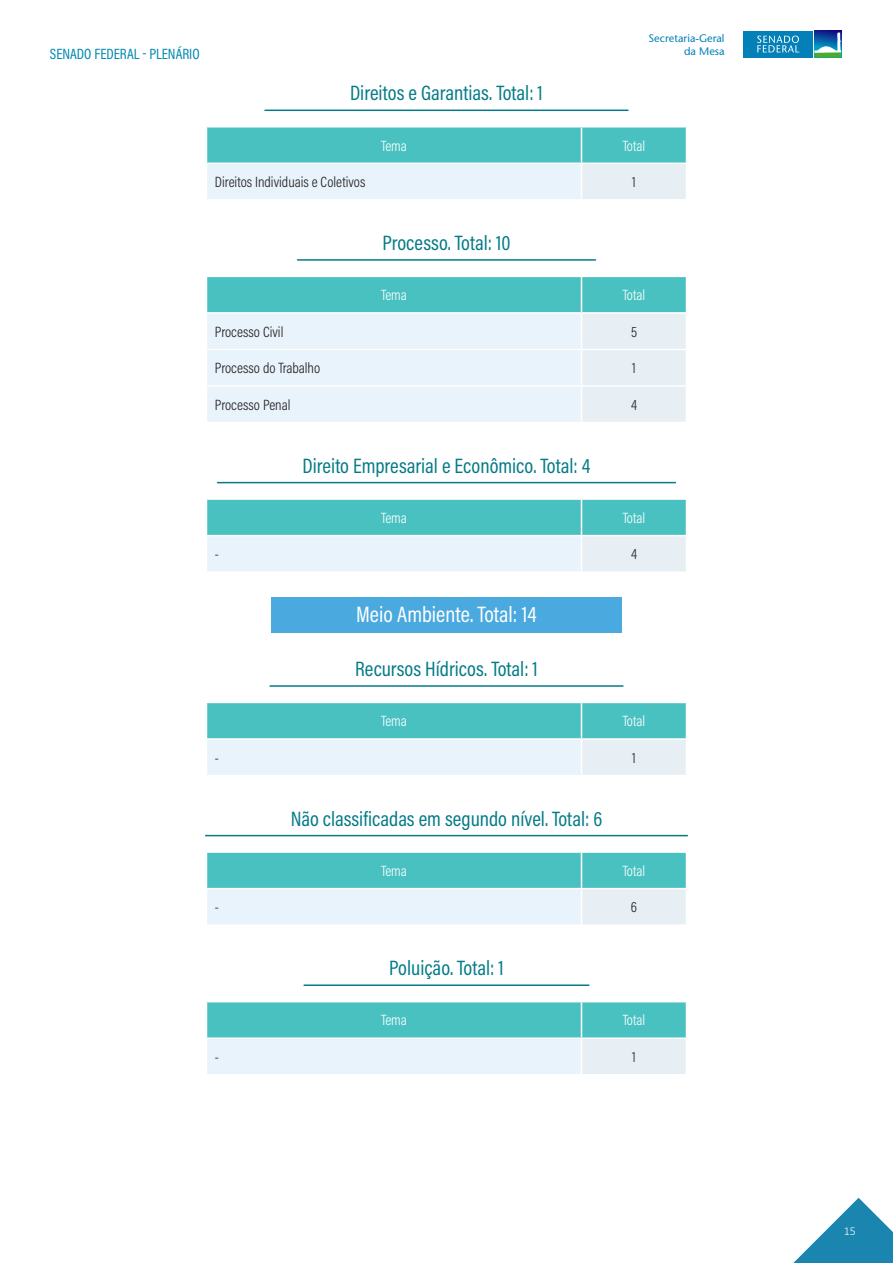
<style>
.page{position:relative;width:893px;height:1263px;background:#fff}
.page>*{position:absolute;margin:0;border:0;box-sizing:border-box;transform-origin:0 0}
.t1{font:22.5px "Acumin Pro Cond";color:#fff}
.t2{font:21px "Acumin Pro Cond";color:#047b87}
.t3{font:300 15px "Acumin Pro Cond";color:#231f20}
.t4{font:300 15px "Acumin Pro Cond";color:#fff}
.t5{font:15px "Acumin Pro Cond";color:#0088b0}
.t6{font:300 12px "Calibri";color:#fff}
.t7{font:500 10.95px/13px "Stone Sans Std";color:#0380b7;text-align:right}
</style>
<div class="page">
<svg style="left:793px;top:1198px;width:100px;height:65px"></svg>
<hr style="left:265px;top:110px;width:363px;height:1px;background:#047b87">
<hr style="left:297px;top:259px;width:298px;height:2px;background:#047b87">
<hr style="left:218px;top:482px;width:457px;height:1px;background:#047b87">
<div style="left:271px;top:597px;width:351px;height:36px;background:#4aa9df"></div>
<hr style="left:270px;top:685px;width:353px;height:2px;background:#047b87">
<hr style="left:206px;top:835px;width:481px;height:1px;background:#047b87">
<hr style="left:304px;top:984px;width:285px;height:2px;background:#047b87">
<div style="left:207px;top:127px;width:479px;height:36px;background:#49c1c1"></div>
<div style="left:206px;top:163px;width:375px;height:37px;background:#e8f3fb"></div>
<div style="left:581px;top:163px;width:105px;height:37px;background:#e8eff4"></div>
<hr style="left:581px;top:127px;width:1px;height:36px;background:#fff">
<hr style="left:206px;top:163px;width:375px;height:1px;background:#fff">
<hr style="left:206px;top:164px;width:1px;height:35px;background:#fff">
<hr style="left:581px;top:163px;width:106px;height:1px;background:#fff">
<hr style="left:581px;top:164px;width:1px;height:35px;background:#fff">
<hr style="left:206px;top:199px;width:375px;height:2px;background:#fff">
<hr style="left:581px;top:199px;width:106px;height:2px;background:#fff">
<svg style="left:207px;top:277px;width:479px;height:145px;background:#c0e5eb"></svg>
<hr style="left:581px;top:277px;width:1px;height:35px;background:#fff">
<hr style="left:206px;top:312px;width:375px;height:2px;background:#fff">
<hr style="left:581px;top:312px;width:106px;height:2px;background:#fff">
<hr style="left:581px;top:314px;width:1px;height:35px;background:#fff">
<hr style="left:206px;top:349px;width:375px;height:1px;background:#fff">
<hr style="left:581px;top:349px;width:106px;height:1px;background:#fff">
<hr style="left:581px;top:350px;width:1px;height:35px;background:#fff">
<hr style="left:206px;top:385px;width:375px;height:2px;background:#fff">
<hr style="left:581px;top:385px;width:106px;height:2px;background:#fff">
<hr style="left:581px;top:387px;width:1px;height:35px;background:#fff">
<div style="left:207px;top:500px;width:479px;height:35px;background:#49c1c1"></div>
<div style="left:206px;top:536px;width:375px;height:36px;background:#e8f3fb"></div>
<div style="left:581px;top:536px;width:105px;height:36px;background:#e8eff4"></div>
<hr style="left:581px;top:500px;width:1px;height:35px;background:#fff">
<hr style="left:206px;top:536px;width:1px;height:35px;background:#fff">
<hr style="left:581px;top:536px;width:1px;height:35px;background:#fff">
<hr style="left:206px;top:571px;width:375px;height:2px;background:#fff">
<hr style="left:581px;top:571px;width:106px;height:2px;background:#fff">
<div style="left:207px;top:703px;width:479px;height:35px;background:#49c1c1"></div>
<div style="left:206px;top:739px;width:375px;height:36px;background:#e8f3fb"></div>
<div style="left:581px;top:739px;width:105px;height:36px;background:#e8eff4"></div>
<hr style="left:581px;top:703px;width:1px;height:35px;background:#fff">
<hr style="left:206px;top:738px;width:375px;height:2px;background:#fff">
<hr style="left:206px;top:740px;width:1px;height:35px;background:#fff">
<hr style="left:581px;top:738px;width:106px;height:2px;background:#fff">
<hr style="left:581px;top:740px;width:1px;height:35px;background:#fff">
<div style="left:207px;top:853px;width:479px;height:35px;background:#49c1c1"></div>
<div style="left:206px;top:888px;width:375px;height:37px;background:#e8f3fb"></div>
<div style="left:581px;top:888px;width:105px;height:37px;background:#e8eff4"></div>
<hr style="left:581px;top:853px;width:1px;height:35px;background:#fff">
<hr style="left:206px;top:888px;width:375px;height:1px;background:#fff">
<hr style="left:206px;top:889px;width:1px;height:35px;background:#fff">
<hr style="left:581px;top:888px;width:106px;height:1px;background:#fff">
<hr style="left:581px;top:889px;width:1px;height:35px;background:#fff">
<hr style="left:206px;top:924px;width:375px;height:2px;background:#fff">
<hr style="left:581px;top:924px;width:106px;height:2px;background:#fff">
<div style="left:207px;top:1002px;width:479px;height:35px;background:#49c1c1"></div>
<div style="left:206px;top:1038px;width:375px;height:37px;background:#e8f3fb"></div>
<div style="left:581px;top:1038px;width:105px;height:37px;background:#e8eff4"></div>
<hr style="left:581px;top:1002px;width:1px;height:35px;background:#fff">
<hr style="left:206px;top:1037px;width:375px;height:2px;background:#fff">
<hr style="left:206px;top:1039px;width:1px;height:35px;background:#fff">
<hr style="left:581px;top:1037px;width:106px;height:2px;background:#fff">
<hr style="left:581px;top:1039px;width:1px;height:35px;background:#fff">
<hr style="left:206px;top:1074px;width:375px;height:1px;background:#fff">
<hr style="left:581px;top:1074px;width:106px;height:1px;background:#fff">
<img style="left:814px;top:31px;width:27px;height:2px">
<div style="left:814px;top:52px;width:27px;height:5px;background:#4dac26"></div>
<svg style="left:814px;top:33px;width:27px;height:20px"></svg>
<div style="left:743px;top:31px;width:70px;height:26px;background:#0380b7"></div>
<svg style="left:757px;top:36px;width:42px;height:17px"></svg>
<p class="t5" style="left:50px;top:44px;width:151px">SENADO FEDERAL - PLENÁRIO</p>
<p class="t7" style="left:649px;top:32px;width:77px">Secretaria-Geral da Mesa</p>
<p class="t2" style="left:350px;top:80px;width:194px">Direitos e Garantias. Total: 1</p>
<p class="t4" style="left:381px;top:136px;width:27px">Tema</p>
<p class="t4" style="left:623px;top:136px;width:24px">Total</p>
<p class="t3" style="left:215px;top:172px;width:152px">Direitos Individuais e Coletivos</p>
<p class="t3" style="left:632px;top:172px;width:5px">1</p>
<p class="t2" style="left:382px;top:229px;width:129px">Processo. Total: 10</p>
<p class="t4" style="left:381px;top:285px;width:27px">Tema</p>
<p class="t4" style="left:623px;top:285px;width:24px">Total</p>
<p class="t3" style="left:215px;top:322px;width:70px">Processo Civil</p>
<p class="t3" style="left:631px;top:322px;width:8px">5</p>
<p class="t3" style="left:215px;top:358px;width:107px">Processo do Trabalho</p>
<p class="t3" style="left:632px;top:358px;width:5px">1</p>
<p class="t3" style="left:215px;top:395px;width:77px">Processo Penal</p>
<p class="t3" style="left:631px;top:395px;width:7px">4</p>
<p class="t2" style="left:303px;top:452px;width:289px">Direito Empresarial e Econômico. Total: 4</p>
<p class="t4" style="left:381px;top:508px;width:27px">Tema</p>
<p class="t4" style="left:623px;top:508px;width:24px">Total</p>
<p class="t3" style="left:215px;top:545px;width:6px">-</p>
<p class="t3" style="left:631px;top:545px;width:7px">4</p>
<p class="t1" style="left:356px;top:600px;width:182px">Meio Ambiente. Total: 14</p>
<p class="t2" style="left:355px;top:655px;width:184px">Recursos Hídricos. Total: 1</p>
<p class="t4" style="left:381px;top:711px;width:27px">Tema</p>
<p class="t4" style="left:623px;top:711px;width:24px">Total</p>
<p class="t3" style="left:215px;top:748px;width:6px">-</p>
<p class="t3" style="left:632px;top:748px;width:5px">1</p>
<p class="t2" style="left:291px;top:805px;width:313px">Não classificadas em segundo nível. Total: 6</p>
<p class="t4" style="left:381px;top:861px;width:27px">Tema</p>
<p class="t4" style="left:623px;top:861px;width:24px">Total</p>
<p class="t3" style="left:215px;top:898px;width:6px">-</p>
<p class="t3" style="left:631px;top:898px;width:8px">6</p>
<p class="t2" style="left:389px;top:955px;width:116px">Poluição. Total: 1</p>
<p class="t4" style="left:381px;top:1011px;width:27px">Tema</p>
<p class="t4" style="left:623px;top:1011px;width:24px">Total</p>
<p class="t3" style="left:215px;top:1047px;width:6px">-</p>
<p class="t3" style="left:632px;top:1047px;width:5px">1</p>
<p class="t6" style="left:844px;top:1223px;width:14px">15</p>
</div>
